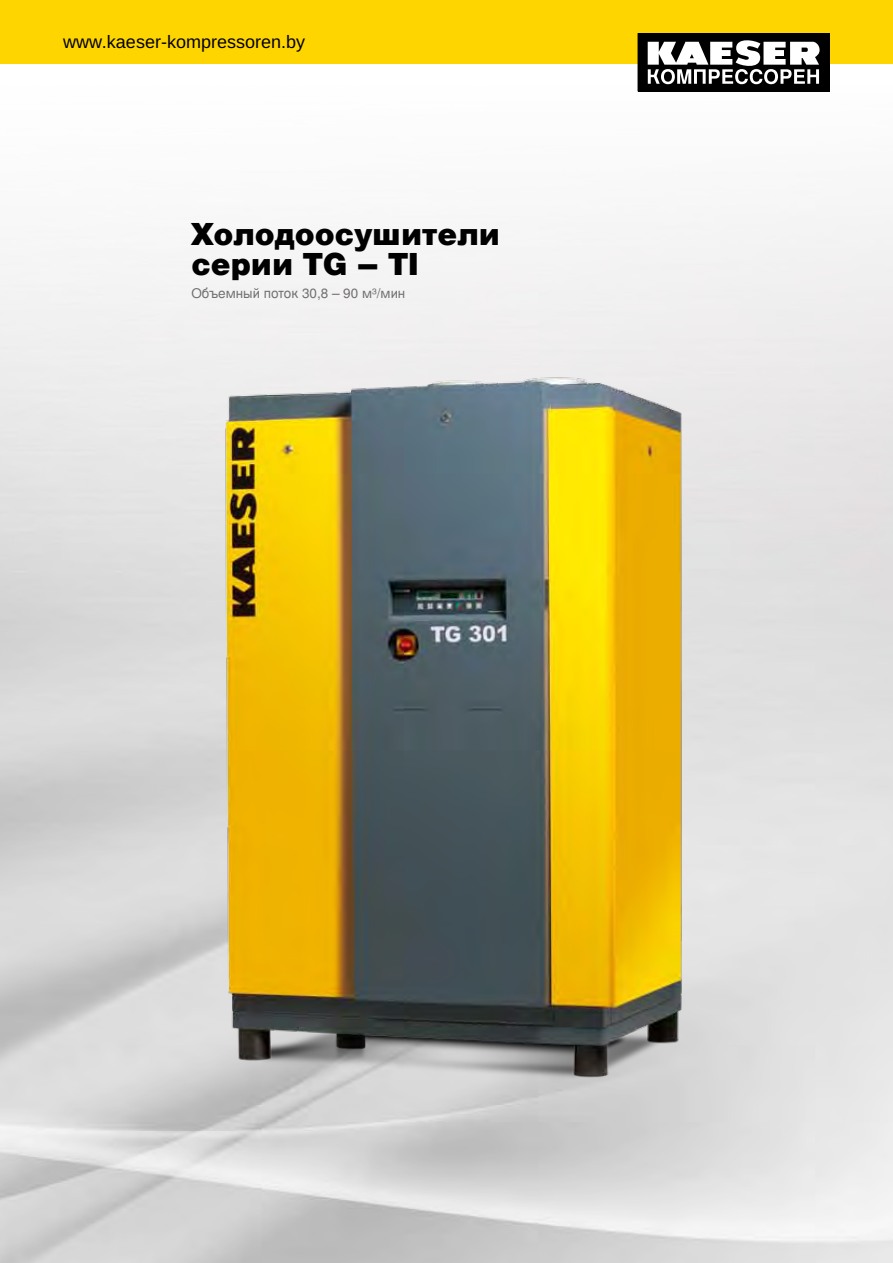
<style>
.page{position:relative;width:893px;height:1263px;background:#fff}
.page>*{position:absolute;margin:0;border:0;box-sizing:border-box;transform-origin:0 0}
.t1{font:900 30px/30px "Nimbus San L";color:#000}
.t2{font:18px "Helvetica";letter-spacing:.005em;color:#000}
.t3{font:13.5px "Nimbus San L";color:#6f6f6e}
</style>
<div class="page">
<img style="left:0;top:64px;width:893px;height:1199px">
<div style="left:0;top:0;width:893px;height:64px;background:#ffd500"></div>
<img style="left:128px;top:198px;width:673px;height:1011px">
<svg style="left:638px;top:33px;width:191px;height:58px;background:#5f5f5f"></svg>
<h2 class="t2" style="left:63px;top:32px;width:243px">www.kaeser-kompressoren.by</h2>
<h1 class="t1" style="left:191px;top:219px;width:310px">Холодоосушители серии TG – TI</h1>
<p class="t3" style="left:191px;top:285px;width:216px">Объемный поток 30,8 – 90 м³/мин</p>
</div>
